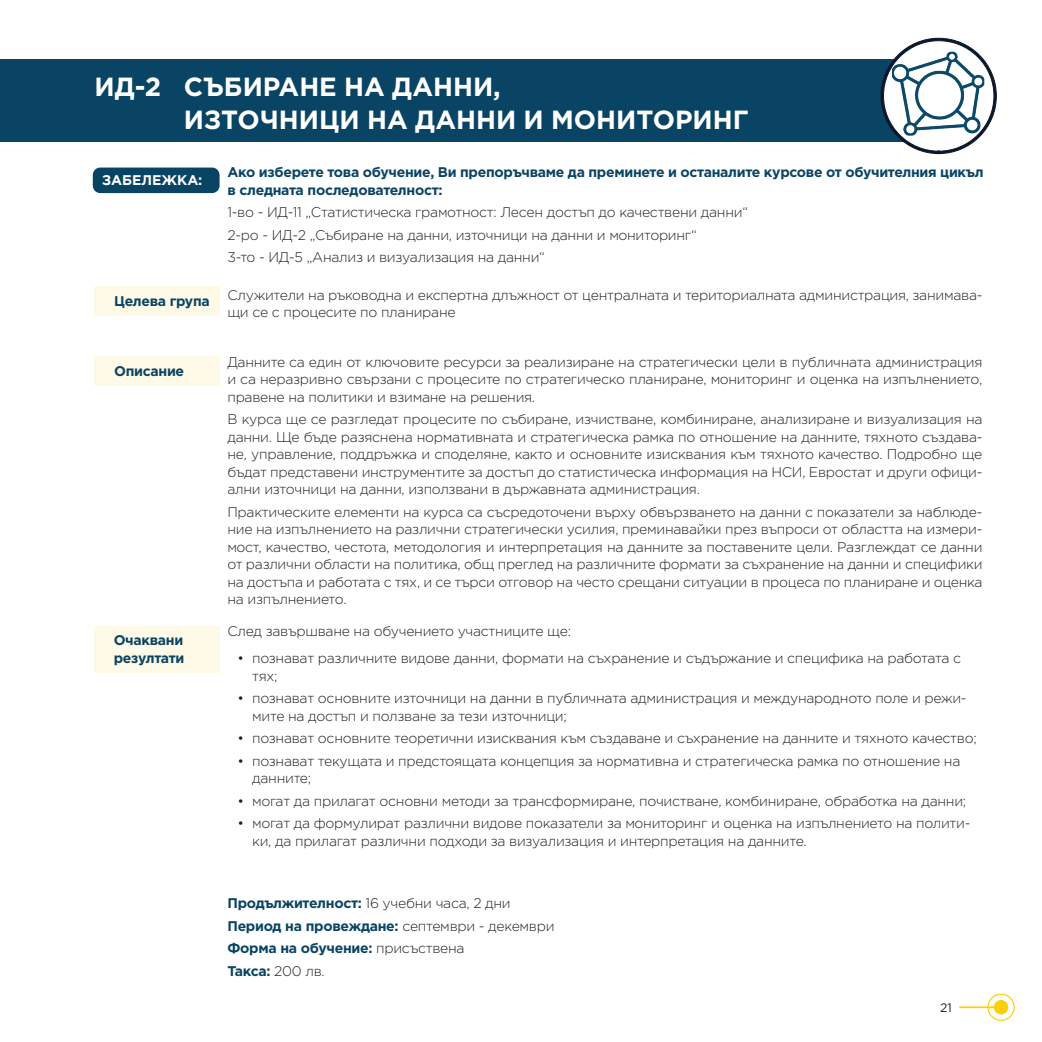
<style>
.page{position:relative;width:1042px;height:1042px;background:#fff}
.page>*{position:absolute;margin:0;border:0;box-sizing:border-box;transform-origin:0 0}
.t1{font:700 26.25px/32.9px "Gotham Pro";color:#fff}
.t2{font:300 14px/17.5px "Gotham Pro";letter-spacing:-.02em;color:#231f20}
.t3{font:700 14px/22.4px "Gotham Pro";letter-spacing:-.02em;color:#0a4464}
.t4{font:700 14px "Gotham Pro";color:#fff}
.t5{font:12.25px "Gotham Pro";color:#231f20}
.s1{font-weight:300;color:#231f20}
</style>
<div class="page">
<svg style="left:987px;top:993px;width:27px;height:28px"></svg>
<hr style="left:959px;top:1006px;width:42px;height:2px;background:#fecf07">
<div style="left:0;top:59px;width:941px;height:82px;background:#0a4464"></div>
<div style="left:94px;top:286px;width:126px;height:30px;background:#fefae7"></div>
<div style="left:94px;top:356px;width:126px;height:30px;background:#fefae7"></div>
<div style="left:94px;top:626px;width:125px;height:46px;background:#fefae7"></div>
<div style="left:93px;top:168px;width:127px;height:25px;background:#0a4464;border-radius:7px"></div>
<svg style="left:880px;top:38px;width:117px;height:116px"></svg>
<h1 class="t1" style="left:184px;top:69px;width:566px;text-indent:-89px">ИД-2 СЪБИРАНЕ НА ДАННИ,<br>ИЗТОЧНИЦИ НА ДАННИ И МОНИТОРИНГ</h1>
<p class="t4" style="left:102px;top:172px;width:102px">ЗАБЕЛЕЖКА:</p>
<p class="t3" style="left:114px;top:290px;width:97px">Целева група</p>
<p class="t3" style="left:114px;top:360px;width:72px">Описание</p>
<p class="t3" style="left:114px;top:631px;width:72px;line-height:17.5px">Очаквани резултати</p>
<p class="t3" style="left:227px;top:163px;width:757px;line-height:17.5px">Ако изберете това обучение, Ви препоръчваме да преминете и останалите курсове от обучителния цикъл в следната последователност:</p>
<p class="t2" style="left:227px;top:201px;width:522px;line-height:22.4px">1-во - ИД-11 „Статистическа грамотност: Лесен достъп до качествени данни“<br>2-ро - ИД-2 „Събиране на данни, източници на данни и мониторинг“<br>3-то - ИД-5 „Анализ и визуализация на данни“</p>
<p class="t2" style="left:227px;top:286px;width:756px">Служители на ръководна и експертна длъжност от централната и териториалната администрация, занимава&shy;щи се с процесите по планиране</p>
<p class="t2" style="left:227px;top:353px;width:756px;text-align:justify">Данните са един от ключовите ресурси за реализиране на стратегически цели в публичната администрация и са неразривно свързани с процесите по стратегическо планиране, мониторинг и оценка на изпълнението, правене на политики и взимане на решения.</p>
<p class="t2" style="left:227px;top:411px;width:756px;text-align:justify">В курса ще се разгледат процесите по събиране, изчистване, комбиниране, анализиране и визуализация на данни. Ще бъде разяснена нормативната и стратегическа рамка по отношение на данните, тяхното създава&shy;не, управление, поддръжка и споделяне, както и основните изисквания към тяхното качество. Подробно ще бъдат представени инструментите за достъп до статистическа информация на НСИ, Евростат и други офици&shy;ални източници на данни, използвани в държавната администрация.</p>
<p class="t2" style="left:227px;top:503px;width:756px;text-align:justify">Практическите елементи на курса са съсредоточени върху обвързването на данни с показатели за наблюде&shy;ние на изпълнението на различни стратегически усилия, преминавайки през въпроси от областта на измери&shy;мост, качество, честота, методология и интерпретация на данните за поставените цели. Разглеждат се данни от различни области на политика, общ преглед на различните формати за съхранение на данни и специфики на достъпа и работата с тях, и се търси отговор на често срещани ситуации в процеса по планиране и оценка на изпълнението.</p>
<p class="t2" style="left:227px;top:622px;width:345px">След завършване на обучението участниците ще:</p>
<p class="t2" style="left:252px;top:650px;width:710px;text-indent:-15px">• познават различните видове данни, формати на съхранение и съдържание и специфика на работата с тях;</p>
<p class="t2" style="left:252px;top:690px;width:716px;text-indent:-15px">• познават основните източници на данни в публичната администрация и международното поле и режи&shy;мите на достъп и ползване за тези източници;</p>
<p class="t2" style="left:237px;top:730px;width:741px">• познават основните теоретични изисквания към създаване и съхранение на данните и тяхното качество;</p>
<p class="t2" style="left:252px;top:752px;width:710px;text-indent:-15px">• познават текущата и предстоящата концепция за нормативна и стратегическа рамка по отношение на данните;</p>
<p class="t2" style="left:237px;top:792px;width:730px">• могат да прилагат основни методи за трансформиране, почистване, комбиниране, обработка на данни;</p>
<p class="t2" style="left:252px;top:815px;width:720px;text-indent:-15px">• могат да формулират различни видове показатели за мониторинг и оценка на изпълнението на полити&shy;ки, да прилагат различни подходи за визуализация и интерпретация на данните.</p>
<p class="t3" style="left:227px;top:891px;width:329px">Продължителност: <span class="s1">16 учебни часа, 2 дни<br></span>Период на провеждане: <span class="s1">септември - декември<br></span>Форма на обучение: <span class="s1">присъствена<br></span>Такса: <span class="s1">200 лв.</span></p>
<p class="t5" style="left:940px;top:1000px;width:13px">21</p>
</div>
